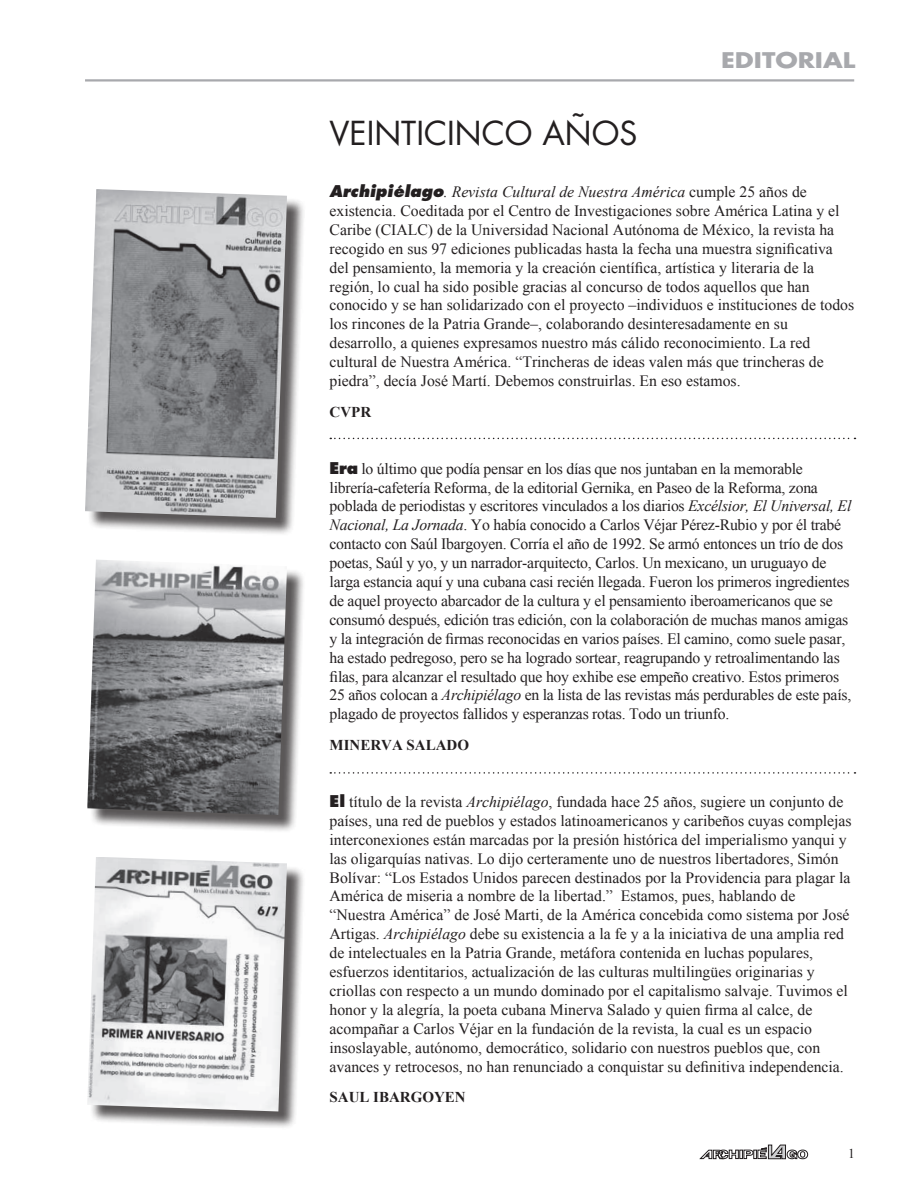
<style>
.page{position:relative;width:918px;height:1188px;background:#fff}
.page>*{position:absolute;margin:0;border:0;box-sizing:border-box;transform-origin:0 0}
.t1{font:32.25px "Futura";color:#231f20}
.t2{font:700 21px "Futura";color:#a8a9ad;scale:1.2 1}
.t3{font:15.75px/18.9px "Times New Roman";color:#231f20}
.t4{font:700 15px "Times New Roman";color:#231f20}
.t5{font:13.5px "Times New Roman";color:#231f20}
.s1{font-family:"Futura";font-weight:800;font-style:italic}
.s2{font-style:italic}
.s3{font-family:"Futura";font-weight:800}
</style>
<div class="page">
<hr style="left:85px;top:79px;width:769px;height:3px;background:#a8a9ad">
<div style="left:88px;top:192px;width:217px;height:344px;background:#231f20;opacity:.75"></div>
<img style="left:85px;top:189px;width:202px;height:329px">
<div style="left:90px;top:562px;width:216px;height:271px;background:#231f20;opacity:.75"></div>
<img style="left:87px;top:560px;width:200px;height:255px">
<div style="left:90px;top:860px;width:216px;height:270px;background:#231f20;opacity:.75"></div>
<img style="left:87px;top:857px;width:200px;height:254px">
<svg style="left:330px;top:438px;width:525px;height:1px"></svg>
<svg style="left:330px;top:772px;width:525px;height:2px"></svg>
<svg style="left:699px;top:1144px;width:109px;height:15px"></svg>
<h1 class="t1" style="left:330px;top:111px;width:309px">VEINTICINCO AÑOS</h1>
<h2 class="t2" style="left:721px;top:46px;width:113px">EDITORIAL</h2>
<p class="t3" style="left:330px;top:182px;width:526px"><span class="s1">Archipiélago</span><span class="s2">. Revista Cultural de Nuestra América</span> cumple 25 años de existencia. Coeditada por el Centro de Investigaciones sobre América Latina y el Caribe (CIALC) de la Universidad Nacional Autónoma de México, la revista ha recogido en sus 97 ediciones publicadas hasta la fecha una muestra significativa del pensamiento, la memoria y la creación científica, artística y literaria de la región, lo cual ha sido posible gracias al concurso de todos aquellos que han conocido y se han solidarizado con el proyecto –individuos e instituciones de todos los rincones de la Patria Grande–, colaborando desinteresadamente en su desarrollo, a quienes expresamos nuestro más cálido reconocimiento. La red cultural de Nuestra América. “Trincheras de ideas valen más que trincheras de piedra”, decía José Martí. Debemos construirlas. En eso estamos.</p>
<p class="t4" style="left:330px;top:403px;width:43px">CVPR</p>
<p class="t3" style="left:330px;top:459px;width:523px"><span class="s3">Era</span> lo último que podía pensar en los días que nos juntaban en la memorable librería-cafetería Reforma, de la editorial Gernika, en Paseo de la Reforma, zona poblada de periodistas y escritores vinculados a los diarios <span class="s2">Excélsior, El Universal, El Nacional, La Jornada</span>. Yo había conocido a Carlos Véjar Pérez-Rubio y por él trabé contacto con Saúl Ibargoyen. Corría el año de 1992. Se armó entonces un trío de dos poetas, Saúl y yo, y un narrador-arquitecto, Carlos. Un mexicano, un uruguayo de larga estancia aquí y una cubana casi recién llegada. Fueron los primeros ingredientes de aquel proyecto abarcador de la cultura y el pensamiento iberoamericanos que se consumó después, edición tras edición, con la colaboración de muchas manos amigas y la integración de firmas reconocidas en varios países. El camino, como suele pasar, ha estado pedregoso, pero se ha logrado sortear, reagrupando y retroalimentando las filas, para alcanzar el resultado que hoy exhibe ese empeño creativo. Estos primeros 25 años colocan a <span class="s2">Archipiélago</span> en la lista de las revistas más perdurables de este país, plagado de proyectos fallidos y esperanzas rotas. Todo un triunfo.</p>
<p class="t4" style="left:330px;top:737px;width:141px">MINERVA SALADO</p>
<p class="t3" style="left:330px;top:792px;width:524px"><span class="s3">El</span> título de la revista <span class="s2">Archipiélago</span>, fundada hace 25 años, sugiere un conjunto de países, una red de pueblos y estados latinoamericanos y caribeños cuyas complejas interconexiones están marcadas por la presión histórica del imperialismo yanqui y las oligarquías nativas. Lo dijo certeramente uno de nuestros libertadores, Simón Bolívar: “Los Estados Unidos parecen destinados por la Providencia para plagar la América de miseria a nombre de la libertad.” Estamos, pues, hablando de “Nuestra América” de José Marti, de la América concebida como sistema por José Artigas. <span class="s2">Archipiélago</span> debe su existencia a la fe y a la iniciativa de una amplia red de intelectuales en la Patria Grande, metáfora contenida en luchas populares, esfuerzos identitarios, actualización de las culturas multilingües originarias y criollas con respecto a un mundo dominado por el capitalismo salvaje. Tuvimos el honor y la alegría, la poeta cubana Minerva Salado y quien firma al calce, de acompañar a Carlos Véjar en la fundación de la revista, la cual es un espacio insoslayable, autónomo, democrático, solidario con nuestros pueblos que, con avances y retrocesos, no han renunciado a conquistar su definitiva independencia.</p>
<p class="t4" style="left:330px;top:1089px;width:138px">SAUL IBARGOYEN</p>
<p class="t5" style="left:848px;top:1145px;width:8px">1</p>
</div>
